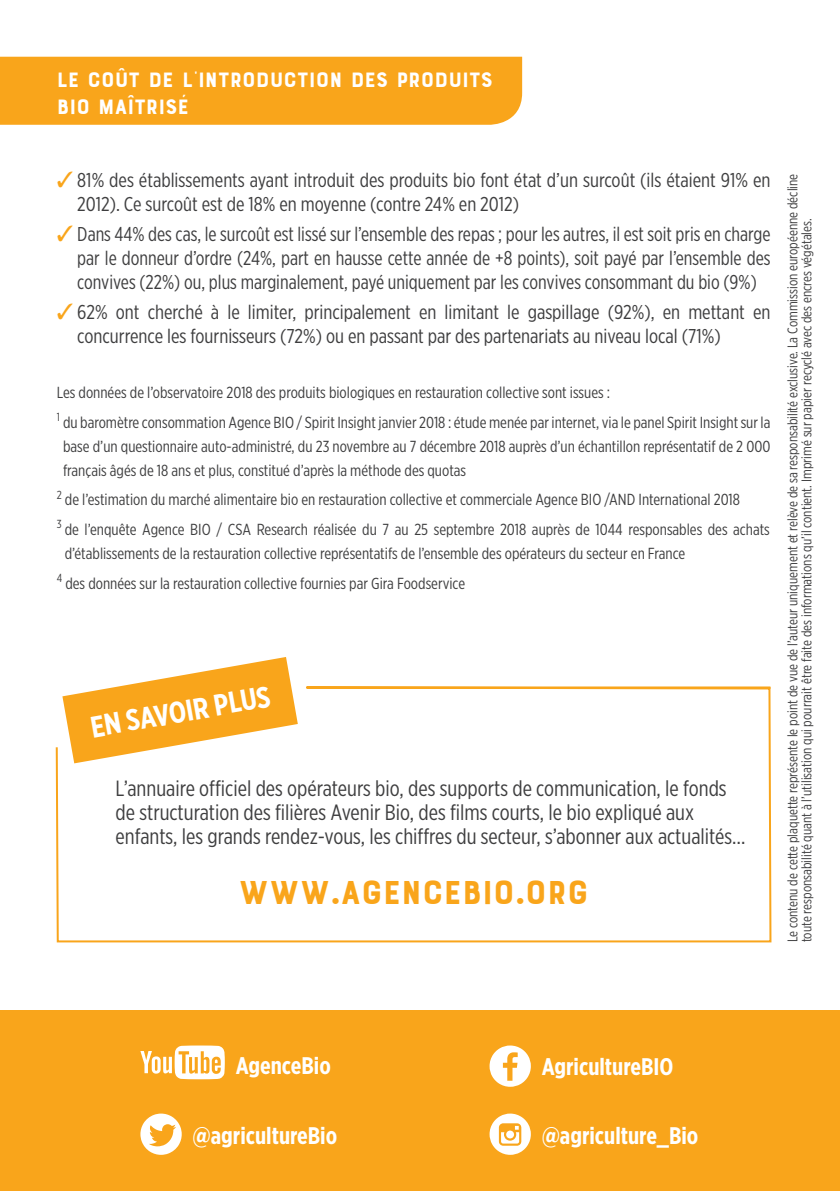
<style>
.page{position:relative;width:840px;height:1191px;background:#fff}
.page>*{position:absolute;margin:0;border:0;box-sizing:border-box;transform-origin:0 0}
.t1{font:35px "Bourton Base";color:#f9a51b}
.t2{font:700 30px "Gotham X Narrow";color:#fff}
.t3{font:700 24px "Gotham X Narrow";color:#fff}
.t4{font:22px/24px "Gotham X Narrow";color:#3e3e3f}
.t5{font:22px/26.4px "Bourton Base";color:#fff}
.t6{font:20px/24px "Gotham X Narrow";color:#3e3e3f}
.t7{font:20px/24px "Gotham X Narrow";color:#3e3e3f;text-align:justify;scale:.96 1}
.t8{font:16px/29.6px "Gotham X Narrow";color:#3e3e3f}
.t9{font:14px/14px "Gotham X Narrow";color:#3e3e3f}
.s1{color:#f9a51b}
</style>
<div class="page">
<div style="left:0;top:1010px;width:839px;height:181px;background:#f9a51b"></div>
<svg style="left:140px;top:1045px;width:85px;height:34px"></svg>
<svg style="left:140px;top:1113px;width:42px;height:41px"></svg>
<svg style="left:489px;top:1045px;width:41px;height:41px"></svg>
<svg style="left:489px;top:1113px;width:41px;height:41px"></svg>
<svg style="left:127px;top:657px;width:164px;height:28px"></svg>
<svg style="left:55px;top:685px;width:717px;height:258px"></svg>
<div style="left:0;top:57px;width:522px;height:68px;background:#f9a51b"></div>
<h3 class="t5" style="left:57px;top:67px;width:437px">LE COÛT DE L’INTRODUCTION DES PRODUITS<br>BIO MAÎTRISÉ</h3>
<p class="t6" style="left:77px;top:168px;width:694px;text-indent:-21px"><span class="s1">✓</span> 81% des établissements ayant introduit des produits bio font état d’un surcoût (ils étaient 91% en<br>2012). Ce surcoût est de 18% en moyenne (contre 24% en 2012)</p>
<p class="t7" style="left:77px;top:221px;width:723px;text-indent:-21px"><span class="s1">✓</span> Dans 44% des cas, le surcoût est lissé sur l’ensemble des repas ; pour les autres, il est soit pris en charge par le donneur d’ordre (24%, part en hausse cette année de +8 points), soit payé par l’ensemble des convives (22%) ou, plus marginalement, payé uniquement par les convives consommant du bio (9%)</p>
<p class="t6" style="left:77px;top:299px;width:694px;text-indent:-21px"><span class="s1">✓</span> 62% ont cherché à le limiter, principalement en limitant le gaspillage (92%), en mettant en concurrence les fournisseurs (72%) ou en passant par des partenariats au niveau local (71%)</p>
<p class="t8" style="left:57px;top:377px;width:714px">Les données de l’observatoire 2018 des produits biologiques en restauration collective sont issues :<br><sup>1</sup> du baromètre consommation Agence BIO / Spirit Insight janvier 2018 : étude menée par internet, via le panel Spirit Insight sur la</p>
<p class="t8" style="left:63px;top:434px;width:708px;line-height:24px">base d’un questionnaire auto-administré, du 23 novembre au 7 décembre 2018 auprès d’un échantillon représentatif de 2 000 français âgés de 18 ans et plus, constitué d’après la méthode des quotas</p>
<p class="t8" style="left:57px;top:485px;width:714px"><sup>2</sup> de l’estimation du marché alimentaire bio en restauration collective et commerciale Agence BIO /AND International 2018<br><sup>3</sup> de l’enquête Agence BIO / CSA Research réalisée du 7 au 25 septembre 2018 auprès de 1044 responsables des achats</p>
<p class="t8" style="left:57px;top:538px;width:629px;text-indent:8px">d’établissements de la restauration collective représentatifs de l’ensemble des opérateurs du secteur en France<br><sup>4</sup> des données sur la restauration collective fournies par Gira Foodservice</p>
<h2 class="t2" style="left:88px;top:709px;width:183px;rotate:-10deg">EN SAVOIR PLUS</h2>
<p class="t4" style="left:116px;top:776px;width:631px">L’annuaire officiel des opérateurs bio, des supports de communication, le fonds de structuration des filières Avenir Bio, des films courts, le bio expliqué aux enfants, les grands rendez-vous, les chiffres du secteur, s’abonner aux actualités…</p>
<h1 class="t1" style="left:238px;top:871px;width:351px">WWW.AGENCEBIO.ORG</h1>
<p class="t9" style="left:785px;top:942px;width:770px;rotate:-90deg">Le contenu de cette plaquette représente le point de vue de l’auteur uniquement et relève de sa responsabilité exclusive. La Commission européenne décline toute responsabilité quant à l’utilisation qui pourrait être faite des informations qu’il contient. Imprimé sur papier recyclé avec des encres végétales.</p>
<h3 class="t3" style="left:235px;top:1050px;width:97px">AgenceBio</h3>
<h3 class="t3" style="left:192px;top:1120px;width:146px">@agricultureBio</h3>
<h3 class="t3" style="left:541px;top:1052px;width:133px">AgricultureBIO</h3>
<h3 class="t3" style="left:541px;top:1120px;width:158px">@agriculture_Bio</h3>
</div>
